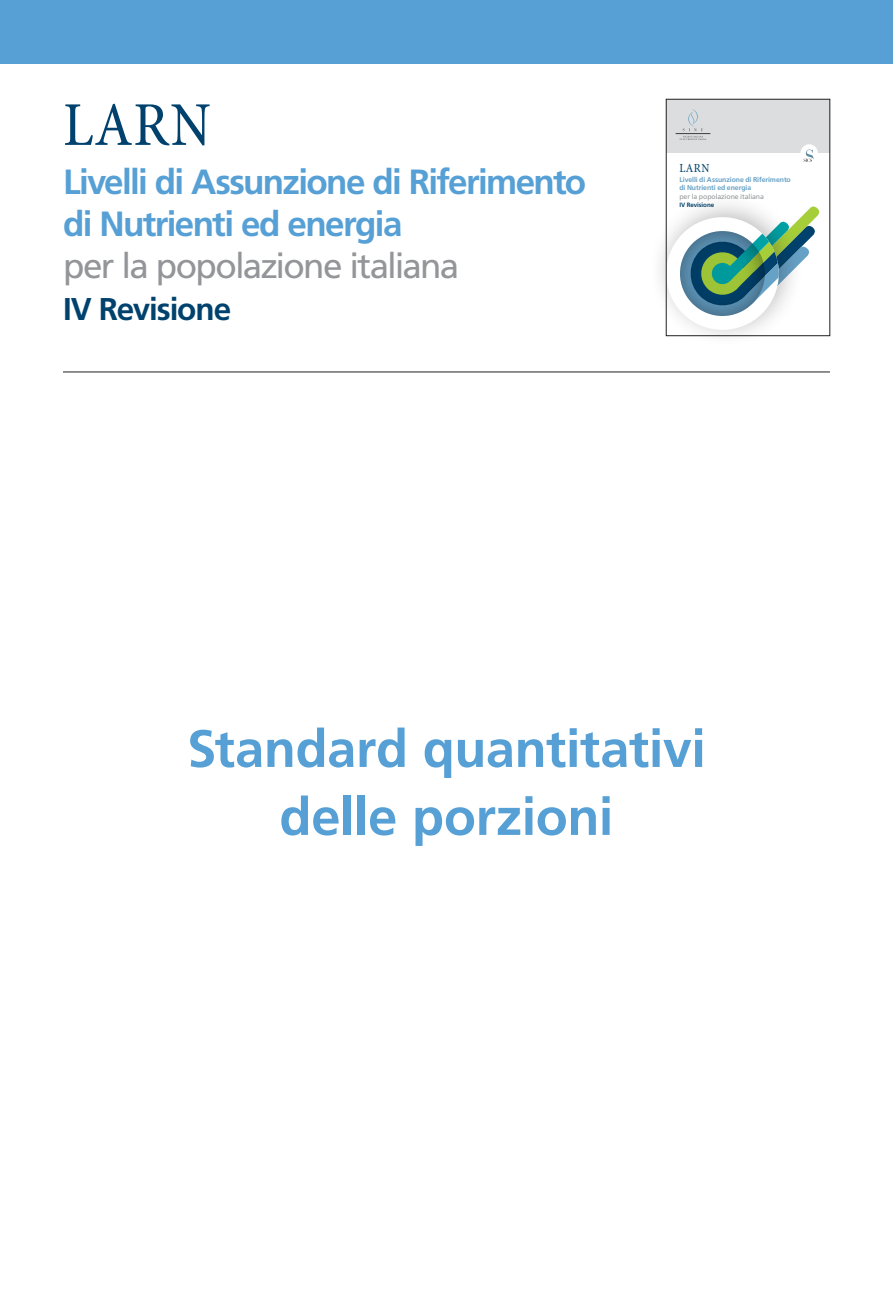
<style>
.page{position:relative;width:893px;height:1290px;background:#fff}
.page>*{position:absolute;margin:0;border:0;box-sizing:border-box;transform-origin:0 0}
.Titolo_libro{font:condensed 63px "Minion Pro";color:#00426d}
.Titolo_libro-2{font:700 52.5px "Frutiger LT Std";letter-spacing:-.01em;color:#56a0d5}
.Titolo_libro-3{font:700 35px/42px "Frutiger LT Std";letter-spacing:-.045em;color:#56a0d5}
.Titolo_libro-4{font:700 31.5px "Frutiger LT Std";letter-spacing:-.035em;color:#00426d}
.Titolo_libro-5{font:condensed 12.42px "Minion Pro";color:#00426d}
.Titolo_libro-6{font:700 7px/8.4px "Frutiger LT Std";letter-spacing:-.01em;color:#66a1c6}
.Titolo_libro-7{font:700 6.3px "Frutiger LT Std";letter-spacing:-.01em;color:#00426d}
.s1{font-weight:400;color:#939598}
</style>
<div class="page">
<div style="left:666px;top:99px;width:164px;height:66px;background:#dcdddf"></div>
<div style="left:666px;top:153px;width:164px;height:16px;background:#fff"></div>
<div style="left:800px;top:144px;width:18px;height:18px;background:#fff;border-radius:50%"></div>
<hr style="left:676px;top:133px;width:34px;height:1px;background:#3e3e3f">
<svg style="left:680px;top:109px;width:26px;height:31px"></svg>
<svg style="left:660px;top:205px;width:160px;height:131px"></svg>
<svg style="left:804px;top:150px;width:9px;height:12px"></svg>
<div style="left:666px;top:99px;width:164px;height:237px;border:1px solid #231f20"></div>
<hr style="left:63px;top:372px;width:767px;height:1px;background:#231f20">
<div style="left:0;top:0;width:893px;height:63px;background:#56a0d5"></div>
<p class="Titolo_libro" style="left:63px;top:84px;width:149px">LARN</p>
<p class="Titolo_libro-3" style="left:63px;top:161px;width:525px">Livelli di Assunzione di Riferimento di Nutrienti ed energia<br><span class="s1">per la popolazione italiana</span></p>
<p class="Titolo_libro-4" style="left:63px;top:290px;width:170px">IV Revisione</p>
<p class="Titolo_libro-5" style="left:679px;top:160px;width:32px">LARN</p>
<p class="Titolo_libro-6" style="left:679px;top:175px;width:113px">Livelli di Assunzione di Riferimento di Nutrienti ed energia<br><span class="s1">per la popolazione italiana</span></p>
<p class="Titolo_libro-7" style="left:679px;top:201px;width:36px">IV Revisione</p>
<p class="Titolo_libro-2" style="left:187px;top:718px;width:520px">Standard quantitativi</p>
<p class="Titolo_libro-2" style="left:279px;top:786px;width:335px">delle porzioni</p>
</div>
